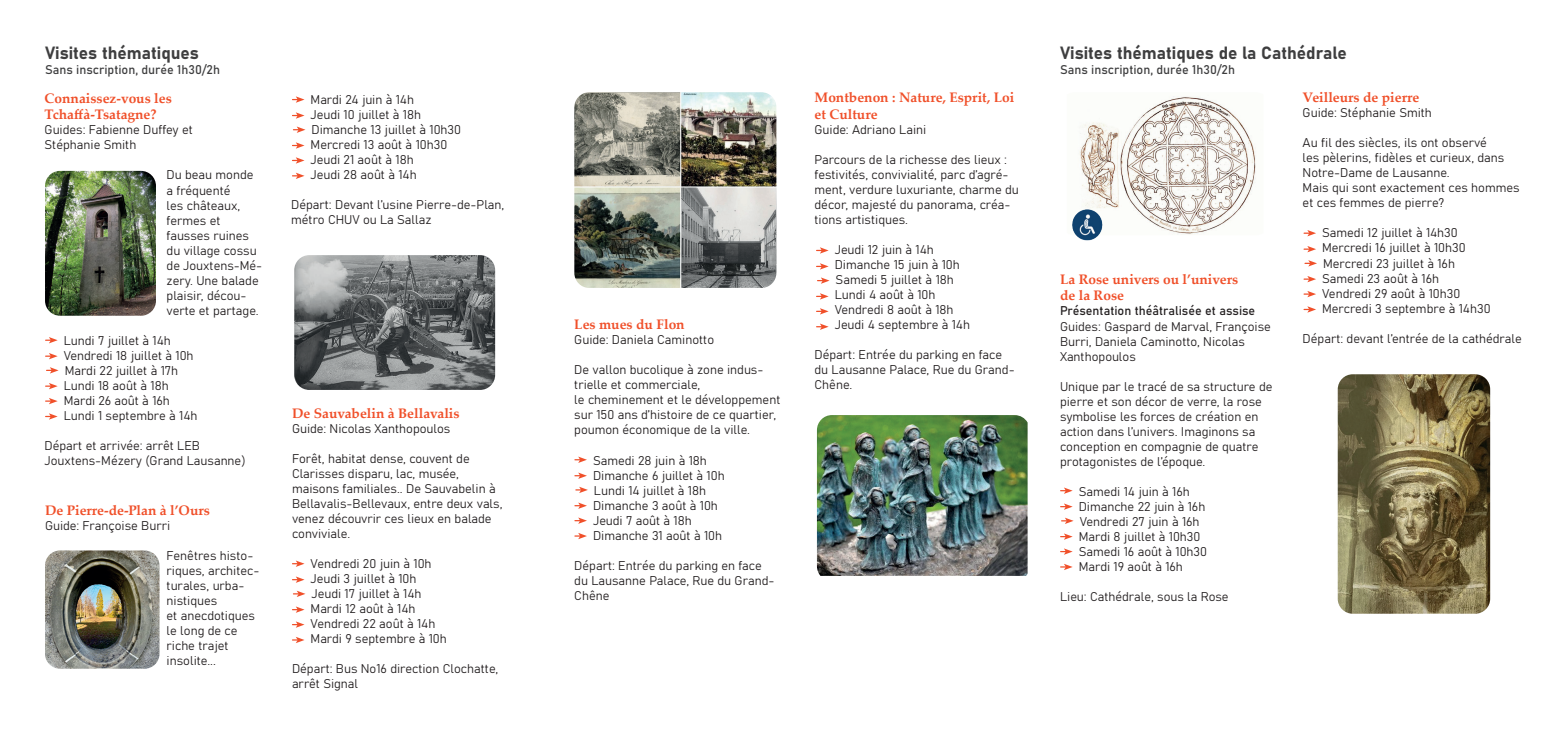
<style>
.page{position:relative;width:1567px;height:745px;background:#fff}
.page>*{position:absolute;margin:0;border:0;box-sizing:border-box;transform-origin:0 0}
.t1{font:17.5px "Bahnschrift";color:#3e3e3f}
.t2{font:700 13.75px/16.5px "Palatino Linotype";color:#f0502a}
.t3{font:12.5px/15px "Bahnschrift";color:#231f20}
.t4{font:12.5px "Bahnschrift";color:#3e3e3f}
</style>
<div class="page">
<img style="left:1337px;top:374px;width:152px;height:239px">
<img style="left:1079px;top:96px;width:177px;height:139px">
<img style="left:45px;top:550px;width:114px;height:118px">
<img style="left:45px;top:171px;width:111px;height:144px">
<img style="left:816px;top:415px;width:211px;height:160px">
<img style="left:574px;top:92px;width:202px;height:196px">
<img style="left:294px;top:255px;width:201px;height:134px">
<svg style="left:46px;top:337px;width:12px;height:6px"></svg>
<svg style="left:46px;top:353px;width:12px;height:6px"></svg>
<svg style="left:47px;top:367px;width:12px;height:6px"></svg>
<svg style="left:46px;top:383px;width:12px;height:6px"></svg>
<svg style="left:46px;top:398px;width:12px;height:6px"></svg>
<svg style="left:46px;top:413px;width:12px;height:6px"></svg>
<svg style="left:292px;top:96px;width:12px;height:7px"></svg>
<svg style="left:292px;top:112px;width:12px;height:7px"></svg>
<svg style="left:293px;top:126px;width:12px;height:7px"></svg>
<svg style="left:292px;top:142px;width:12px;height:7px"></svg>
<svg style="left:292px;top:157px;width:12px;height:6px"></svg>
<svg style="left:292px;top:172px;width:12px;height:7px"></svg>
<svg style="left:292px;top:560px;width:12px;height:6px"></svg>
<svg style="left:292px;top:576px;width:12px;height:6px"></svg>
<svg style="left:293px;top:590px;width:12px;height:6px"></svg>
<svg style="left:292px;top:606px;width:12px;height:6px"></svg>
<svg style="left:292px;top:621px;width:12px;height:6px"></svg>
<svg style="left:292px;top:637px;width:12px;height:5px"></svg>
<svg style="left:575px;top:456px;width:12px;height:6px"></svg>
<svg style="left:575px;top:472px;width:12px;height:6px"></svg>
<svg style="left:576px;top:486px;width:12px;height:7px"></svg>
<svg style="left:575px;top:502px;width:12px;height:6px"></svg>
<svg style="left:575px;top:517px;width:12px;height:6px"></svg>
<svg style="left:575px;top:533px;width:12px;height:6px"></svg>
<svg style="left:816px;top:247px;width:12px;height:6px"></svg>
<svg style="left:816px;top:263px;width:12px;height:6px"></svg>
<svg style="left:817px;top:277px;width:12px;height:6px"></svg>
<svg style="left:816px;top:293px;width:12px;height:6px"></svg>
<svg style="left:816px;top:308px;width:12px;height:6px"></svg>
<svg style="left:816px;top:323px;width:12px;height:7px"></svg>
<svg style="left:1060px;top:487px;width:12px;height:6px"></svg>
<svg style="left:1060px;top:503px;width:12px;height:6px"></svg>
<svg style="left:1061px;top:517px;width:12px;height:6px"></svg>
<svg style="left:1060px;top:533px;width:12px;height:6px"></svg>
<svg style="left:1060px;top:548px;width:12px;height:6px"></svg>
<svg style="left:1060px;top:563px;width:12px;height:6px"></svg>
<svg style="left:1303px;top:230px;width:12px;height:6px"></svg>
<svg style="left:1303px;top:246px;width:12px;height:6px"></svg>
<svg style="left:1304px;top:260px;width:12px;height:6px"></svg>
<svg style="left:1303px;top:276px;width:12px;height:6px"></svg>
<svg style="left:1303px;top:291px;width:12px;height:6px"></svg>
<svg style="left:1303px;top:306px;width:12px;height:6px"></svg>
<img style="left:1072px;top:208px;width:31px;height:33px">
<h1 class="t1" style="left:45px;top:39px;width:155px">Visites thématiques</h1>
<p class="t4" style="left:45px;top:60px;width:176px">Sans inscription, durée 1h30/2h</p>
<p class="t2" style="left:45px;top:89px;width:129px">Connaissez-vous les<br>Tchaffà-Tsatagne?</p>
<p class="t3" style="left:45px;top:122px;width:150px">Guides: Fabienne Duffey et<br>Stéphanie Smith</p>
<p class="t3" style="left:167px;top:167px;width:97px">Du beau monde a fréquenté<br>les châteaux, fermes et fausses ruines du village cossu de Jouxtens-Mé&shy;zery. Une balade plaisir, décou&shy;verte et partage.</p>
<p class="t3" style="left:64px;top:332px;width:135px">Lundi 7 juillet à 14h<br>Vendredi 18 juillet à 10h<br>Mardi 22 juillet à 17h<br>Lundi 18 août à 18h<br>Mardi 26 août à 16h<br>Lundi 1 septembre à 14h</p>
<p class="t3" style="left:45px;top:437px;width:202px">Départ et arrivée: arrêt LEB<br>Jouxtens-Mézery (Grand Lausanne)</p>
<p class="t2" style="left:45px;top:501px;width:166px">De Pierre-de-Plan à l’Ours</p>
<p class="t3" style="left:45px;top:517px;width:127px">Guide: Françoise Burri</p>
<p class="t3" style="left:167px;top:547px;width:94px">Fenêtres histo&shy;riques, architec&shy;turales, urba&shy;nistiques<br>et anecdotiques le long de ce riche trajet insolite...</p>
<p class="t3" style="left:310px;top:91px;width:152px">Mardi 24 juin à 14h<br>Jeudi 10 juillet à 18h<br>Dimanche 13 juillet à 10h30<br>Mercredi 13 août à 10h30<br>Jeudi 21 août à 18h<br>Jeudi 28 août à 14h</p>
<p class="t3" style="left:291px;top:196px;width:215px">Départ: Devant l’usine Pierre-de-Plan, métro CHUV ou La Sallaz</p>
<p class="t2" style="left:292px;top:404px;width:169px">De Sauvabelin à Bellavalis</p>
<p class="t3" style="left:292px;top:419px;width:160px">Guide: Nicolas Xanthopoulos</p>
<p class="t3" style="left:292px;top:449px;width:212px">Forêt, habitat dense, couvent de<br>Clarisses disparu, lac, musée, maisons familiales.. De Sauvabelin à<br>Bellavalis-Bellevaux, entre deux vals, venez découvrir ces lieux en balade conviviale.</p>
<p class="t3" style="left:310px;top:554px;width:138px">Vendredi 20 juin à 10h<br>Jeudi 3 juillet à 10h<br>Jeudi 17 juillet à 14h<br>Mardi 12 août à 14h<br>Vendredi 22 août à 14h<br>Mardi 9 septembre à 10h</p>
<p class="t3" style="left:292px;top:659px;width:208px">Départ: Bus No16 direction Clochatte, arrêt Signal</p>
<p class="t2" style="left:574px;top:316px;width:112px">Les mues du Flon</p>
<p class="t3" style="left:574px;top:331px;width:141px">Guide: Daniela Caminotto</p>
<p class="t3" style="left:574px;top:361px;width:207px">De vallon bucolique à zone indus&shy;trielle et commerciale,<br>le cheminement et le développement sur 150 ans d’histoire de ce quartier, poumon économique de la ville.</p>
<p class="t3" style="left:593px;top:451px;width:133px">Samedi 28 juin à 18h<br>Dimanche 6 juillet à 10h<br>Lundi 14 juillet à 18h<br>Dimanche 3 août à 10h<br>Jeudi 7 août à 18h<br>Dimanche 31 août à 10h</p>
<p class="t3" style="left:574px;top:556px;width:201px">Départ: Entrée du parking en face du Lausanne Palace, Rue du Grand-<br>Chêne</p>
<p class="t2" style="left:814px;top:89px;width:201px">Montbenon : Nature, Esprit, Loi et Culture</p>
<p class="t3" style="left:814px;top:121px;width:113px">Guide: Adriano Laini</p>
<p class="t3" style="left:814px;top:151px;width:206px">Parcours de la richesse des lieux : festivités, convivialité, parc d’agré&shy;ment, verdure luxuriante, charme du décor, majesté du panorama, créa&shy;tions artistiques.</p>
<p class="t3" style="left:834px;top:241px;width:137px">Jeudi 12 juin à 14h<br>Dimanche 15 juin à 10h<br>Samedi 5 juillet à 18h<br>Lundi 4 août à 10h<br>Vendredi 8 août à 18h<br>Jeudi 4 septembre à 14h</p>
<p class="t3" style="left:814px;top:346px;width:201px">Départ: Entrée du parking en face du Lausanne Palace, Rue du Grand-<br>Chêne.</p>
<h1 class="t1" style="left:1059px;top:39px;width:288px">Visites thématiques de la Cathédrale</h1>
<p class="t4" style="left:1059px;top:60px;width:176px">Sans inscription, durée 1h30/2h</p>
<p class="t2" style="left:1059px;top:270px;width:180px">La Rose univers ou l’univers de la Rose</p>
<p class="t3" style="left:1059px;top:302px;width:212px">Présentation théâtralisée et assise<br>Guides: Gaspard de Marval, Françoise<br>Burri, Daniela Caminotto, Nicolas<br>Xanthopoulos</p>
<p class="t3" style="left:1059px;top:377px;width:214px">Unique par le tracé de sa structure de pierre et son décor de verre, la rose symbolise les forces de création en action dans l’univers. Imaginons sa conception en compagnie de quatre protagonistes de l’époque.</p>
<p class="t3" style="left:1078px;top:482px;width:130px">Samedi 14 juin à 16h<br>Dimanche 22 juin à 16h<br>Vendredi 27 juin à 16h<br>Mardi 8 juillet à 10h30<br>Samedi 16 août à 10h30<br>Mardi 19 août à 16h</p>
<p class="t3" style="left:1059px;top:587px;width:170px">Lieu: Cathédrale, sous la Rose</p>
<p class="t2" style="left:1302px;top:89px;width:118px">Veilleurs de pierre</p>
<p class="t3" style="left:1302px;top:104px;width:131px">Guide: Stéphanie Smith</p>
<p class="t3" style="left:1302px;top:134px;width:218px">Au fil des siècles, ils ont observé<br>les pèlerins, fidèles et curieux, dans<br>Notre-Dame de Lausanne.<br>Mais qui sont exactement ces hommes et ces femmes de pierre?</p>
<p class="t3" style="left:1321px;top:224px;width:170px">Samedi 12 juillet à 14h30<br>Mercredi 16 juillet à 10h30<br>Mercredi 23 juillet à 16h<br>Samedi 23 août à 16h<br>Vendredi 29 août à 10h30<br>Mercredi 3 septembre à 14h30</p>
<p class="t3" style="left:1302px;top:329px;width:221px">Départ: devant l’entrée de la cathédrale</p>
</div>
